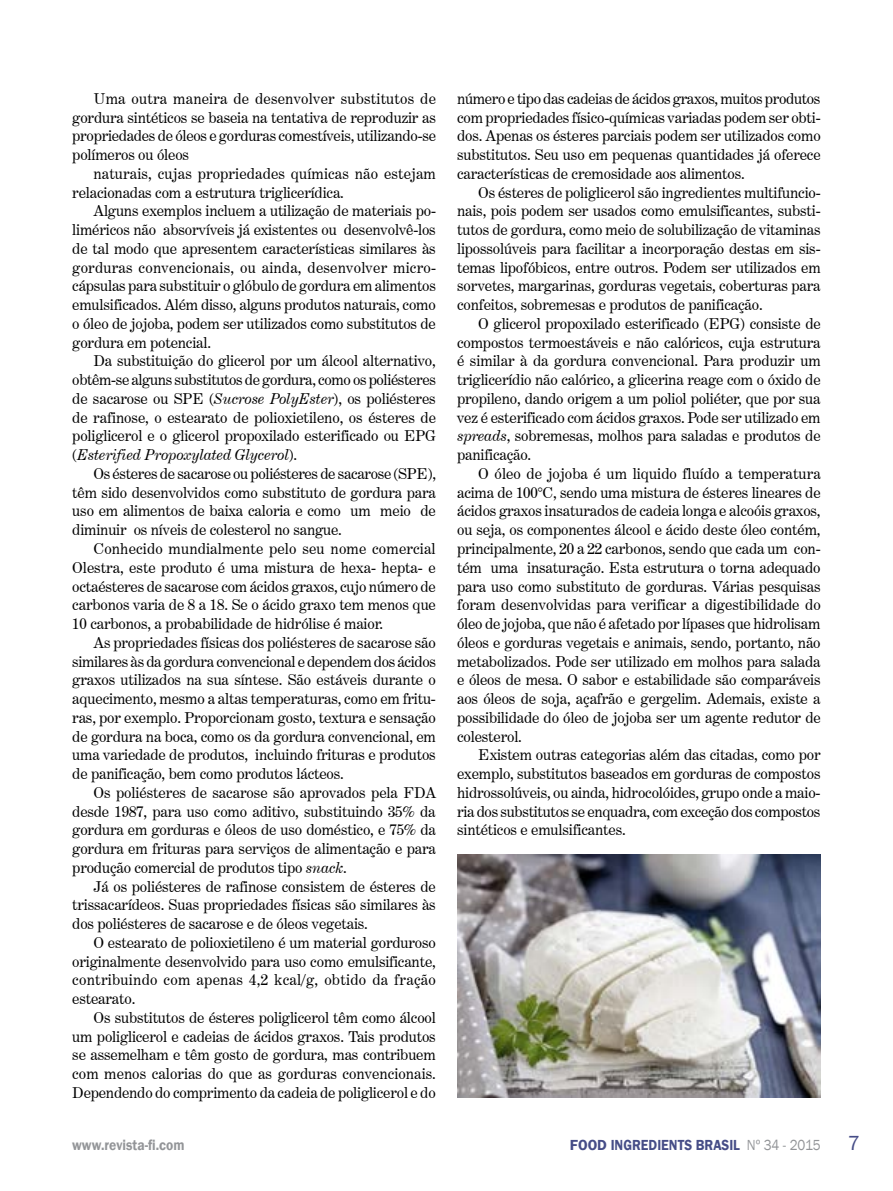
<style>
.page{position:relative;width:893px;height:1191px;background:#fff}
.page>*{position:absolute;margin:0;border:0;box-sizing:border-box;transform-origin:0 0}
.t1{font:21px "Franklin Gothic";color:#464d87}
.t2{font:15px/18.8px "Century Expanded BT";letter-spacing:-.01em;color:#000;text-align:justify}
.t3{font:15px/18.8px "Century Expanded BT";letter-spacing:.01em;color:#000}
.t4{font:600 15px "Franklin Gothic";color:#464d87}
.t5{font:600 15px "Franklin Gothic";color:#939598;scale:.9 1}
.s1{font-style:italic}
.s2{font-weight:400;color:#939598}
</style>
<div class="page">
<img style="left:457px;top:854px;width:364px;height:243px">
<p class="t2" style="left:72px;top:89px;width:365px;text-indent:21px">Uma outra maneira de desenvolver substitutos de gordura sintéticos se baseia na tentativa de reproduzir as propriedades de óleos e gorduras comestíveis, utilizando-se polímeros ou óleos</p>
<p class="t3" style="left:72px;top:164px;width:365px;text-indent:21px">naturais, cujas propriedades químicas não estejam relacionadas com a estrutura triglicerídica.</p>
<p class="t2" style="left:72px;top:201px;width:365px;text-indent:21px">Alguns exemplos incluem a utilização de materiais po&shy;liméricos não absorvíveis já existentes ou desenvolvê-los de tal modo que apresentem características similares às gorduras convencionais, ou ainda, desenvolver micro&shy;cápsulas para substituir o glóbulo de gordura em alimentos emulsificados. Além disso, alguns produtos naturais, como o óleo de jojoba, podem ser utilizados como substitutos de gordura em potencial.</p>
<p class="t2" style="left:72px;top:351px;width:365px;text-indent:21px">Da substituição do glicerol por um álcool alternativo, obtêm-se alguns substitutos de gordura, como os poliésteres de sacarose ou SPE (<span class="s1">Sucrose PolyEster</span>), os poliésteres de rafinose, o estearato de polioxietileno, os ésteres de poliglicerol e o glicerol propoxilado esterificado ou EPG (<span class="s1">Esterified Propoxylated Glycerol</span>).</p>
<p class="t2" style="left:72px;top:464px;width:365px;text-indent:21px">Os ésteres de sacarose ou poliésteres de sacarose (SPE), têm sido desenvolvidos como substituto de gordura para uso em alimentos de baixa caloria e como um meio de diminuir os níveis de colesterol no sangue.</p>
<p class="t2" style="left:72px;top:539px;width:365px;text-indent:21px">Conhecido mundialmente pelo seu nome comercial Olestra, este produto é uma mistura de hexa- hepta- e octaésteres de sacarose com ácidos graxos, cujo número de carbonos varia de 8 a 18. Se o ácido graxo tem menos que 10 carbonos, a probabilidade de hidrólise é maior.</p>
<p class="t2" style="left:72px;top:633px;width:365px;text-indent:21px">As propriedades físicas dos poliésteres de sacarose são similares às da gordura convencional e dependem dos ácidos graxos utilizados na sua síntese. São estáveis durante o aquecimento, mesmo a altas temperaturas, como em fritu&shy;ras, por exemplo. Proporcionam gosto, textura e sensação de gordura na boca, como os da gordura convencional, em uma variedade de produtos, incluindo frituras e produtos de panificação, bem como produtos lácteos.</p>
<p class="t2" style="left:72px;top:783px;width:365px;text-indent:21px">Os poliésteres de sacarose são aprovados pela FDA desde 1987, para uso como aditivo, substituindo 35% da gordura em gorduras e óleos de uso doméstico, e 75% da gordura em frituras para serviços de alimentação e para produção comercial de produtos tipo <span class="s1">snack</span>.</p>
<p class="t2" style="left:72px;top:876px;width:365px;text-indent:21px">Já os poliésteres de rafinose consistem de ésteres de trissacarídeos. Suas propriedades físicas são similares às dos poliésteres de sacarose e de óleos vegetais.</p>
<p class="t2" style="left:72px;top:933px;width:365px;text-indent:21px">O estearato de polioxietileno é um material gorduroso originalmente desenvolvido para uso como emulsificante, contribuindo com apenas 4,2 kcal/g, obtido da fração estearato.</p>
<p class="t2" style="left:72px;top:1008px;width:365px;text-indent:21px">Os substitutos de ésteres poliglicerol têm como álcool um poliglicerol e cadeias de ácidos graxos. Tais produtos se assemelham e têm gosto de gordura, mas contribuem com menos calorias do que as gorduras convencionais.<br>Dependendo do comprimento da cadeia de poliglicerol e do</p>
<p class="t2" style="left:457px;top:89px;width:365px">número e tipo das cadeias de ácidos graxos, muitos produtos com propriedades físico-químicas variadas podem ser obti&shy;dos. Apenas os ésteres parciais podem ser utilizados como substitutos. Seu uso em pequenas quantidades já oferece características de cremosidade aos alimentos.</p>
<p class="t2" style="left:457px;top:183px;width:365px;text-indent:21px">Os ésteres de poliglicerol são ingredientes multifuncio&shy;nais, pois podem ser usados como emulsificantes, substi&shy;tutos de gordura, como meio de solubilização de vitaminas lipossolúveis para facilitar a incorporação destas em sis&shy;temas lipofóbicos, entre outros. Podem ser utilizados em sorvetes, margarinas, gorduras vegetais, coberturas para confeitos, sobremesas e produtos de panificação.</p>
<p class="t2" style="left:457px;top:314px;width:365px;text-indent:21px">O glicerol propoxilado esterificado (EPG) consiste de compostos termoestáveis e não calóricos, cuja estrutura é similar à da gordura convencional. Para produzir um triglicerídio não calórico, a glicerina reage com o óxido de propileno, dando origem a um poliol poliéter, que por sua vez é esterificado com ácidos graxos. Pode ser utilizado em <span class="s1">spreads</span>, sobremesas, molhos para saladas e produtos de panificação.</p>
<p class="t2" style="left:457px;top:464px;width:365px;text-indent:21px">O óleo de jojoba é um liquido fluído a temperatura acima de 100°C, sendo uma mistura de ésteres lineares de ácidos graxos insaturados de cadeia longa e alcoóis graxos, ou seja, os componentes álcool e ácido deste óleo contém, principalmente, 20 a 22 carbonos, sendo que cada um con&shy;tém uma insaturação. Esta estrutura o torna adequado para uso como substituto de gorduras. Várias pesquisas foram desenvolvidas para verificar a digestibilidade do óleo de jojoba, que não é afetado por lípases que hidrolisam óleos e gorduras vegetais e animais, sendo, portanto, não metabolizados. Pode ser utilizado em molhos para salada e óleos de mesa. O sabor e estabilidade são comparáveis aos óleos de soja, açafrão e gergelim. Ademais, existe a possibilidade do óleo de jojoba ser um agente redutor de colesterol.</p>
<p class="t2" style="left:457px;top:745px;width:365px;text-indent:21px">Existem outras categorias além das citadas, como por exemplo, substitutos baseados em gorduras de compostos hidrossolúveis, ou ainda, hidrocolóides, grupo onde a maio&shy;ria dos substitutos se enquadra, com exceção dos compostos sintéticos e emulsificantes.</p>
<p class="t5" style="left:72px;top:1135px;width:126px">www.revista-fi.com</p>
<p class="t4" style="left:570px;top:1135px;width:252px">FOOD INGREDIENTS BRASIL <span class="s2">Nº 34 - 2015</span></p>
<h1 class="t1" style="left:848px;top:1130px;width:14px">7</h1>
</div>
